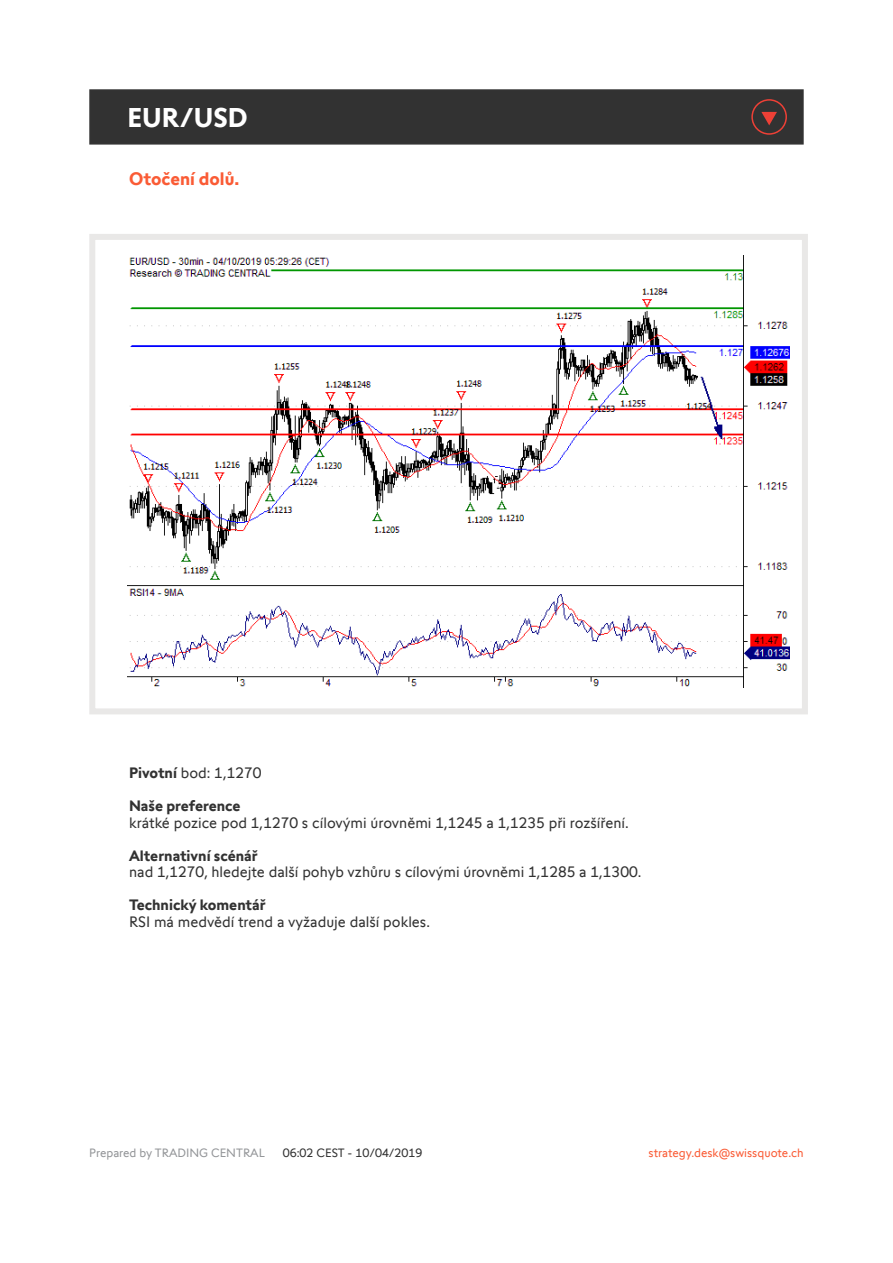
<style>
.page{position:relative;width:893px;height:1263px;background:#fff}
.page>*{position:absolute;margin:0;border:0;box-sizing:border-box;transform-origin:0 0}
.t1{font:700 27px "Swissquote CT";color:#fff}
.t2{font:700 18px "Swissquote CT";color:#fa5b35}
.t3{font:15px "Swissquote CT";color:#323232}
.t4{font:700 15px "Swissquote CT";color:#323232}
.t5{font:12px "Swissquote CT";color:#fa5b35}
.t6{font:12px "Swissquote CT";color:#939598}
.t7{font:12px "Swissquote CT";color:#323232}
.s1{font-weight:700}
</style>
<div class="page">
<div style="left:89px;top:234px;width:719px;height:480px;border:6px solid #e9e8e7"></div>
<div style="left:89px;top:89px;width:715px;height:56px;background:#323232;border:2px solid #323232"></div>
<img style="left:128px;top:255px;width:661px;height:432px">
<svg style="left:751px;top:99px;width:36px;height:36px"></svg>
<h1 class="t1" style="left:128px;top:101px;width:122px">EUR/USD</h1>
<p class="t2" style="left:129px;top:168px;width:112px">Otočení dolů.</p>
<p class="t3" style="left:129px;top:764px;width:134px"><span class="s1">Pivotní</span> bod: 1,1270</p>
<p class="t4" style="left:129px;top:797px;width:113px">Naše preference</p>
<p class="t3" style="left:129px;top:814px;width:501px">krátké pozice pod 1,1270 s cílovými úrovněmi 1,1245 a 1,1235 při rozšíření.</p>
<p class="t4" style="left:129px;top:846px;width:130px">Alternativní scénář</p>
<p class="t3" style="left:129px;top:863px;width:514px">nad 1,1270, hledejte další pohyb vzhůru s cílovými úrovněmi 1,1285 a 1,1300.</p>
<p class="t4" style="left:129px;top:896px;width:138px">Technický komentář</p>
<p class="t3" style="left:129px;top:913px;width:302px">RSI má medvědí trend a vyžaduje další pokles.</p>
<p class="t6" style="left:89px;top:1145px;width:177px">Prepared by TRADING CENTRAL</p>
<p class="t7" style="left:283px;top:1145px;width:141px">06:02 CEST - 10/04/2019</p>
<p class="t5" style="left:649px;top:1145px;width:157px">strategy.desk@swissquote.ch</p>
</div>
